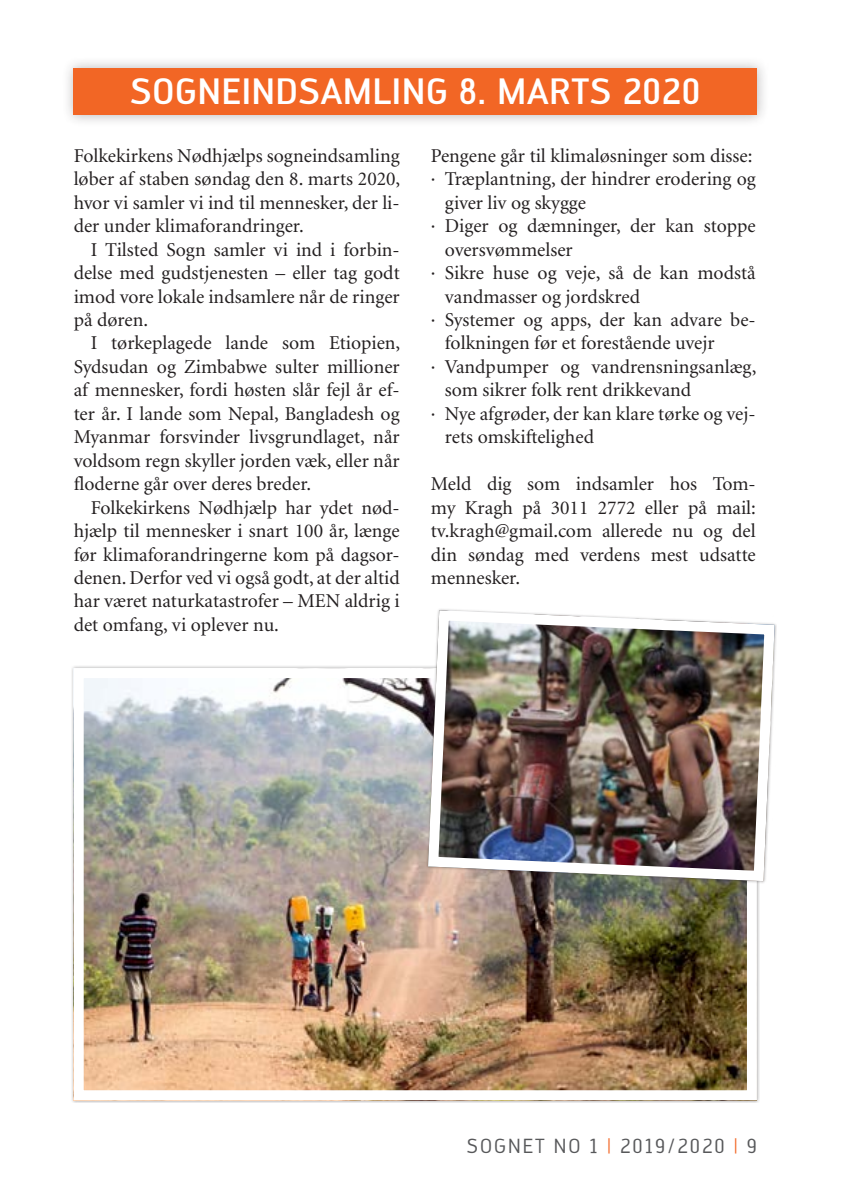
<style>
.page{position:relative;width:842px;height:1191px;background:#fff}
.page>*{position:absolute;margin:0;border:0;box-sizing:border-box;transform-origin:0 0}
.t1{font:500 36px "Engel";letter-spacing:.025em;color:#fff;scale:.95 1}
.t2{font:20px "Engel";letter-spacing:.1em;color:#57585a}
.Brødtxt_u_indr{font:19.6px/23.4px "Minion";color:#231f20}
.Brødtxt_m_indr{font:19.6px/23.4px "Minion";color:#231f20;text-align:justify}
.s1{color:#f26625}
</style>
<div class="page">
<div style="left:61px;top:56px;width:708px;height:71px;background:#231f20;opacity:.3"></div>
<div style="left:74px;top:68px;width:683px;height:47px;background:#f26625"></div>
<img style="left:85px;top:679px;width:661px;height:410px">
<div style="left:74px;top:668px;width:683px;height:432px;border:10px solid #fff"></div>
<img style="left:423px;top:609px;width:354px;height:277px">
<p class="t1" style="left:130px;top:71px;width:601px">SOGNEINDSAMLING 8. MARTS 2020</p>
<p class="Brødtxt_u_indr" style="left:74px;top:145px;width:328px;text-align:justify">Folkekirkens Nødhjælps sogneindsamling løber af staben søndag den 8. marts 2020, hvor vi samler vi ind til mennesker, der li&shy;der under klimaforandringer.</p>
<p class="Brødtxt_m_indr" style="left:74px;top:238px;width:328px;text-indent:17px">I Tilsted Sogn samler vi ind i forbin&shy;delse med gudstjenesten – eller tag godt imod vore lokale indsamlere når de ringer på døren.</p>
<p class="Brødtxt_m_indr" style="left:74px;top:332px;width:328px;text-indent:17px">I tørkeplagede lande som Etiopien, Sydsudan og Zimbabwe sulter millioner af mennesker, fordi høsten slår fejl år ef&shy;ter år. I lande som Nepal, Bangladesh og Myanmar forsvinder livsgrundlaget, når voldsom regn skyller jorden væk, eller når floderne går over deres breder.</p>
<p class="Brødtxt_m_indr" style="left:74px;top:496px;width:328px;text-indent:17px">Folkekirkens Nødhjælp har ydet nød&shy;hjælp til mennesker i snart 100 år, længe før klimaforandringerne kom på dagsor&shy;denen. Derfor ved vi også godt, at der altid har været naturkatastrofer – MEN aldrig i det omfang, vi oplever nu.</p>
<p class="Brødtxt_u_indr" style="left:431px;top:145px;width:323px">Pengene går til klimaløsninger som disse:</p>
<p class="Brødtxt_u_indr" style="left:445px;top:168px;width:312px;text-indent:-14px">· Træplantning, der hindrer erodering og giver liv og skygge</p>
<p class="Brødtxt_u_indr" style="left:445px;top:215px;width:312px;text-indent:-14px">· Diger og dæmninger, der kan stoppe oversvømmelser</p>
<p class="Brødtxt_u_indr" style="left:445px;top:262px;width:312px;text-indent:-14px">· Sikre huse og veje, så de kan modstå vandmasser og jordskred</p>
<p class="Brødtxt_u_indr" style="left:445px;top:309px;width:312px;text-indent:-14px">· Systemer og apps, der kan advare be&shy;folkningen før et forestående uvejr</p>
<p class="Brødtxt_u_indr" style="left:445px;top:356px;width:313px;text-indent:-14px">· Vandpumper og vandrensningsanlæg, som sikrer folk rent drikkevand</p>
<p class="Brødtxt_u_indr" style="left:445px;top:402px;width:312px;text-indent:-14px">· Nye afgrøder, der kan klare tørke og vej&shy;rets omskiftelighed</p>
<p class="Brødtxt_u_indr" style="left:431px;top:473px;width:326px;text-align:justify">Meld dig som indsamler hos Tom&shy;my Kragh på 3011 2772 eller på mail: tv.kragh@gmail.com allerede nu og del din søndag med verdens mest udsatte mennesker.</p>
<p class="t2" style="left:467px;top:1134px;width:291px">SOGNET NO 1 <span class="s1">|</span> 2019/2020 <span class="s1">|</span> 9</p>
</div>
